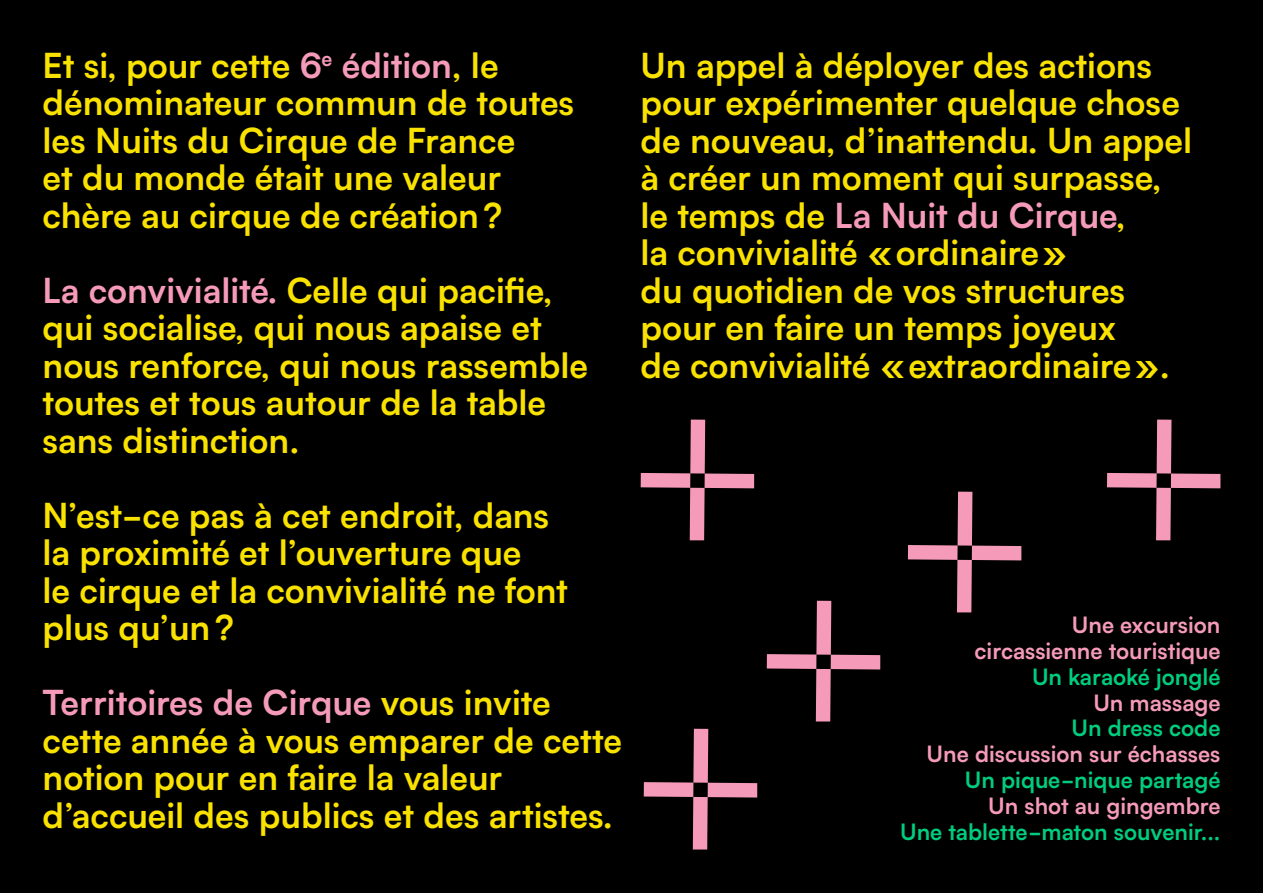
<style>
.page{position:relative;width:1263px;height:893px;background:#000}
.page>*{position:absolute;margin:0;border:0;box-sizing:border-box;transform-origin:0 0}
.t1{font:700 34.5px/37.5px "Satoshi";color:#fae200}
.t2{font:700 22.5px/25.8px "Satoshi";color:#f69aba;text-align:right}
.t3{font:700 22.5px "Satoshi";color:#00cd7d}
.s1{color:#f69aba}
</style>
<div class="page">
<svg style="left:644px;top:729px;width:113px;height:120px"></svg>
<svg style="left:767px;top:601px;width:113px;height:120px"></svg>
<svg style="left:641px;top:420px;width:113px;height:120px"></svg>
<svg style="left:908px;top:492px;width:113px;height:120px"></svg>
<svg style="left:1107px;top:420px;width:113px;height:120px"></svg>
<p class="t1" style="left:43px;top:44px;width:533px">Et si, pour cette <span class="s1">6</span><sup>e</sup> <span class="s1">édition</span>, le dénominateur commun de toutes les Nuits du Cirque de France<br>et du monde était une valeur chère au cirque de création?</p>
<p class="t1" style="left:43px;top:269px;width:547px"><span class="s1">La convivialité.</span> Celle qui pacifie, qui socialise, qui nous apaise et nous renforce, qui nous rassemble toutes et tous autour de la table sans distinction.</p>
<p class="t1" style="left:43px;top:494px;width:527px">N’est-ce pas à cet endroit, dans la proximité et l’ouverture que<br>le cirque et la convivialité ne font plus qu’un?</p>
<p class="t1" style="left:43px;top:682px;width:581px"><span class="s1">Territoires de Cirque</span> vous invite cette année à vous emparer de cette notion pour en faire la valeur d’accueil des publics et des artistes.</p>
<p class="t1" style="left:640px;top:44px;width:553px">Un appel à déployer des actions pour expérimenter quelque chose de nouveau, d’inattendu. Un appel à créer un moment qui surpasse, le temps de <span class="s1">La Nuit du Cirque</span>,<br>la convivialité «ordinaire»<br>du quotidien de vos structures pour en faire un temps joyeux<br>de convivialité «extraordinaire».</p>
<p class="t2" style="left:974px;top:610px;width:247px">Une excursion circassienne touristique</p>
<p class="t3" style="left:1032px;top:660px;width:190px">Un karaoké jonglé</p>
<p class="t2" style="left:1093px;top:688px;width:129px">Un massage</p>
<p class="t3" style="left:1071px;top:712px;width:150px">Un dress code</p>
<p class="t2" style="left:927px;top:740px;width:295px">Une discussion sur échasses</p>
<p class="t3" style="left:965px;top:763px;width:257px">Un pique-nique partagé</p>
<p class="t2" style="left:988px;top:791px;width:234px">Un shot au gingembre</p>
<p class="t3" style="left:900px;top:815px;width:322px">Une tablette-maton souvenir...</p>
</div>
